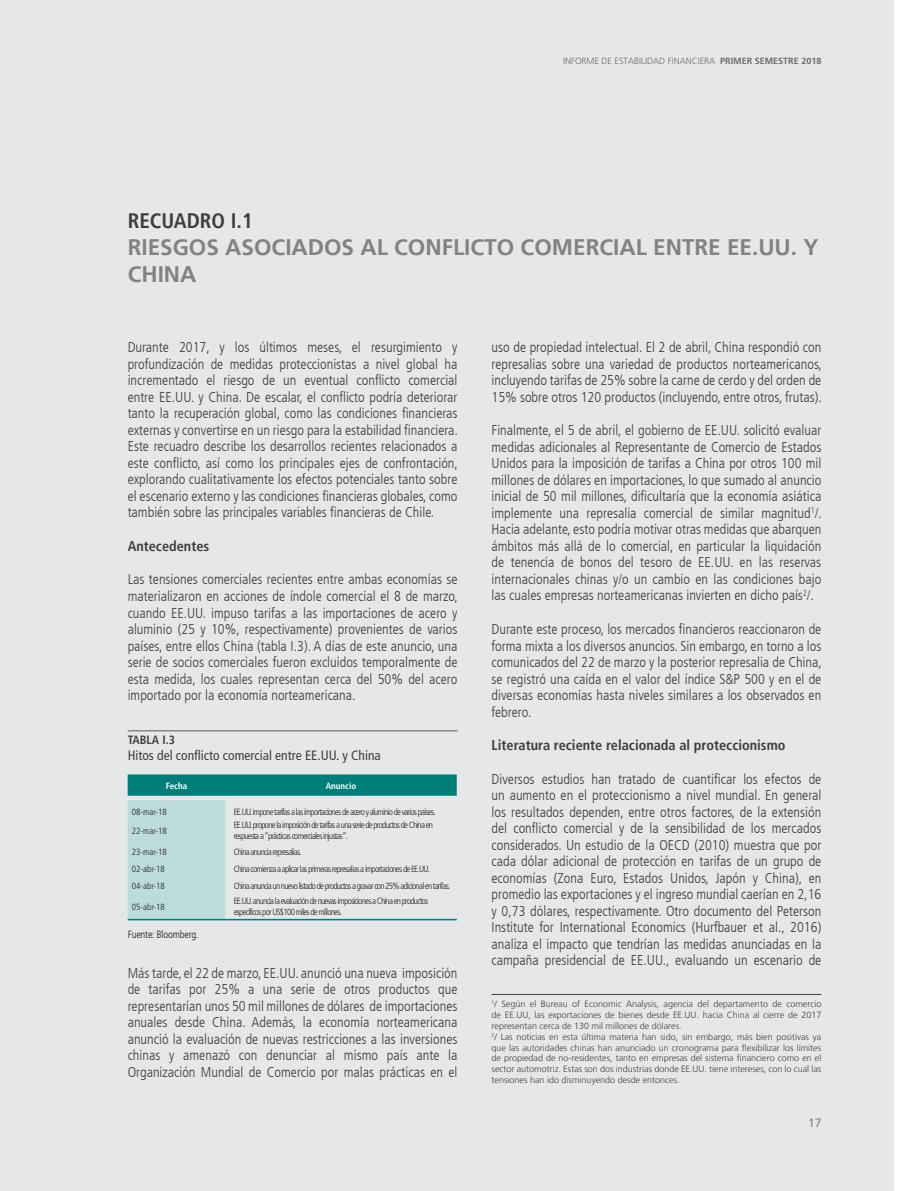
<style>
.page{position:relative;width:915px;height:1191px;background:#fff}
.page>*{position:absolute;margin:0;border:0;box-sizing:border-box;transform-origin:0 0}
.Titulo_rec{font:700 22.5px/27px "Frutiger LT";color:#808285}
.Recuadro{font:700 condensed 21px "Frutiger LT";color:#3e3e3f}
.Texto_rec{font:300 condensed 14.25px/16.5px "Frutiger LT";color:#3e3e3f;text-align:justify}
.subtitulos_negritas{font:700 condensed 14.25px "Frutiger LT";color:#3e3e3f}
.articulo_texto{font:condensed 13.5px "Frutiger LT";color:#3e3e3f}
.articulo_texto-2{font:700 condensed 12px "Frutiger LT";color:#3e3e3f}
.t1{font:12px "Frutiger LT";color:#808285}
.t2{font:300 condensed 10.5px "Frutiger LT";letter-spacing:-.02em;color:#231f20}
.pie_de_página{font:300 9px/10.8px "Frutiger LT";color:#3e3e3f;text-align:justify}
.t3{font:300 condensed 9px/10.8px "Frutiger LT Std";letter-spacing:-.08em;color:#231f20}
.t4{font:300 9px "Frutiger LT";color:#6c6d70}
.t5{font:700 condensed 9px "Frutiger LT";color:#fff}
.s1{font-weight:700}
</style>
<div class="page">
<div style="left:0;top:0;width:893px;height:1191px;background:#e6e7e9"></div>
<hr style="left:491px;top:994px;width:330px;height:1px;background:#3e3e3f">
<hr style="left:128px;top:730px;width:329px;height:1px;background:#57585a">
<svg style="left:128px;top:774px;width:328px;height:145px"></svg>
<hr style="left:128px;top:919px;width:97px;height:1px;background:#007e7a">
<hr style="left:225px;top:919px;width:231px;height:1px;background:#007e7a">
<p class="t4" style="left:563px;top:56px;width:260px">INFORME DE ESTABILIDAD FINANCIERA <span class="s1">PRIMER SEMESTRE 2018</span></p>
<p class="Recuadro" style="left:128px;top:209px;width:127px">RECUADRO I.1</p>
<p class="Titulo_rec" style="left:128px;top:234px;width:692px">RIESGOS ASOCIADOS AL CONFLICTO COMERCIAL ENTRE EE.UU. Y<br>CHINA</p>
<p class="Texto_rec" style="left:128px;top:339px;width:332px">Durante 2017, y los últimos meses, el resurgimiento y profundización de medidas proteccionistas a nivel global ha incrementado el riesgo de un eventual conflicto comercial entre EE.UU. y China. De escalar, el conflicto podría deteriorar tanto la recuperación global, como las condiciones financieras externas y convertirse en un riesgo para la estabilidad financiera.<br>Este recuadro describe los desarrollos recientes relacionados a este conflicto, así como los principales ejes de confrontación, explorando cualitativamente los efectos potenciales tanto sobre el escenario externo y las condiciones financieras globales, como también sobre las principales variables financieras de Chile.</p>
<p class="subtitulos_negritas" style="left:128px;top:537px;width:83px">Antecedentes</p>
<p class="Texto_rec" style="left:128px;top:571px;width:332px">Las tensiones comerciales recientes entre ambas economías se materializaron en acciones de índole comercial el 8 de marzo, cuando EE.UU. impuso tarifas a las importaciones de acero y aluminio (25 y 10%, respectivamente) provenientes de varios países, entre ellos China (tabla I.3). A días de este anuncio, una serie de socios comerciales fueron excluidos temporalmente de esta medida, los cuales representan cerca del 50% del acero importado por la economía norteamericana.</p>
<p class="articulo_texto-2" style="left:128px;top:732px;width:49px">TABLA I.3</p>
<p class="articulo_texto" style="left:128px;top:747px;width:254px">Hitos del conflicto comercial entre EE.UU. y China</p>
<p class="t5" style="left:166px;top:780px;width:23px">Fecha</p>
<p class="t5" style="left:325px;top:780px;width:32px">Anuncio</p>
<p class="t3" style="left:132px;top:806px;width:36px">08-mar-18</p>
<p class="t3" style="left:234px;top:806px;width:203px">EE.UU.impone tarifas a las importaciones de acero y aluminio de varios países.</p>
<p class="t3" style="left:132px;top:825px;width:36px">22-mar-18</p>
<p class="t3" style="left:234px;top:820px;width:201px">EE.UU.propone la imposición de tarifas a una serie de productos de China en respuesta a “prácticas comerciales injustas”.</p>
<p class="t3" style="left:132px;top:846px;width:36px">23-mar-18</p>
<p class="t3" style="left:234px;top:846px;width:69px">China anuncia represalias.</p>
<p class="t3" style="left:132px;top:863px;width:34px">02-abr-18</p>
<p class="t3" style="left:234px;top:863px;width:197px">China comienza a aplicar las primeras represalias a importaciones de EE.UU.</p>
<p class="t3" style="left:132px;top:880px;width:34px">04-abr-18</p>
<p class="t3" style="left:234px;top:880px;width:218px">China anuncia un nuevo listado de productos a gravar con 25% adicional en tarifas.</p>
<p class="t3" style="left:132px;top:901px;width:34px">05-abr-18</p>
<p class="t3" style="left:234px;top:896px;width:196px">EE.UU.anuncia la evaluación de nuevas imposiciones a China en productos específicos por US$100 miles de millones.</p>
<p class="t2" style="left:128px;top:928px;width:72px">Fuente: Bloomberg.</p>
<p class="Texto_rec" style="left:128px;top:965px;width:331px">Más tarde, el 22 de marzo, EE.UU. anunció una nueva imposición de tarifas por 25% a una serie de otros productos que representarían unos 50 mil millones de dólares de importaciones anuales desde China. Además, la economía norteamericana anunció la evaluación de nuevas restricciones a las inversiones chinas y amenazó con denunciar al mismo país ante la Organización Mundial de Comercio por malas prácticas en el</p>
<p class="Texto_rec" style="left:491px;top:339px;width:332px">uso de propiedad intelectual. El 2 de abril, China respondió con represalias sobre una variedad de productos norteamericanos, incluyendo tarifas de 25% sobre la carne de cerdo y del orden de 15% sobre otros 120 productos (incluyendo, entre otros, frutas).</p>
<p class="Texto_rec" style="left:491px;top:422px;width:332px">Finalmente, el 5 de abril, el gobierno de EE.UU. solicitó evaluar medidas adicionales al Representante de Comercio de Estados Unidos para la imposición de tarifas a China por otros 100 mil millones de dólares en importaciones, lo que sumado al anuncio inicial de 50 mil millones, dificultaría que la economía asiática implemente una represalia comercial de similar magnitud<sup>1</sup>/.<br>Hacia adelante, esto podría motivar otras medidas que abarquen ámbitos más allá de lo comercial, en particular la liquidación de tenencia de bonos del tesoro de EE.UU. en las reservas internacionales chinas y/o un cambio en las condiciones bajo las cuales empresas norteamericanas invierten en dicho país<sup>2</sup>/.</p>
<p class="Texto_rec" style="left:491px;top:621px;width:332px">Durante este proceso, los mercados financieros reaccionaron de forma mixta a los diversos anuncios. Sin embargo, en torno a los comunicados del 22 de marzo y la posterior represalia de China, se registró una caída en el valor del índice S&amp;P 500 y en el de diversas economías hasta niveles similares a los observados en febrero.</p>
<p class="subtitulos_negritas" style="left:491px;top:736px;width:295px">Literatura reciente relacionada al proteccionismo</p>
<p class="Texto_rec" style="left:491px;top:770px;width:331px">Diversos estudios han tratado de cuantificar los efectos de un aumento en el proteccionismo a nivel mundial. En general los resultados dependen, entre otros factores, de la extensión del conflicto comercial y de la sensibilidad de los mercados considerados. Un estudio de la OECD (2010) muestra que por cada dólar adicional de protección en tarifas de un grupo de economías (Zona Euro, Estados Unidos, Japón y China), en promedio las exportaciones y el ingreso mundial caerían en 2,16 y 0,73 dólares, respectivamente. Otro documento del Peterson Institute for International Economics (Hurfbauer et al., 2016) analiza el impacto que tendrían las medidas anunciadas en la campaña presidencial de EE.UU., evaluando un escenario de</p>
<p class="pie_de_página" style="left:491px;top:999px;width:331px"><sup>1</sup>/ Según el Bureau of Economic Analysis, agencia del departamento de comercio de EE.UU, las exportaciones de bienes desde EE.UU. hacia China al cierre de 2017 representan cerca de 130 mil millones de dólares.</p>
<p class="pie_de_página" style="left:491px;top:1031px;width:331px"><sup>2</sup>/ Las noticias en esta última materia han sido, sin embargo, más bien positivas ya que las autoridades chinas han anunciado un cronograma para flexibilizar los límites de propiedad de no-residentes, tanto en empresas del sistema financiero como en el sector automotriz. Estas son dos industrias donde EE.UU. tiene intereses, con lo cual las tensiones han ido disminuyendo desde entonces.</p>
<p class="t1" style="left:807px;top:1116px;width:15px">17</p>
</div>
